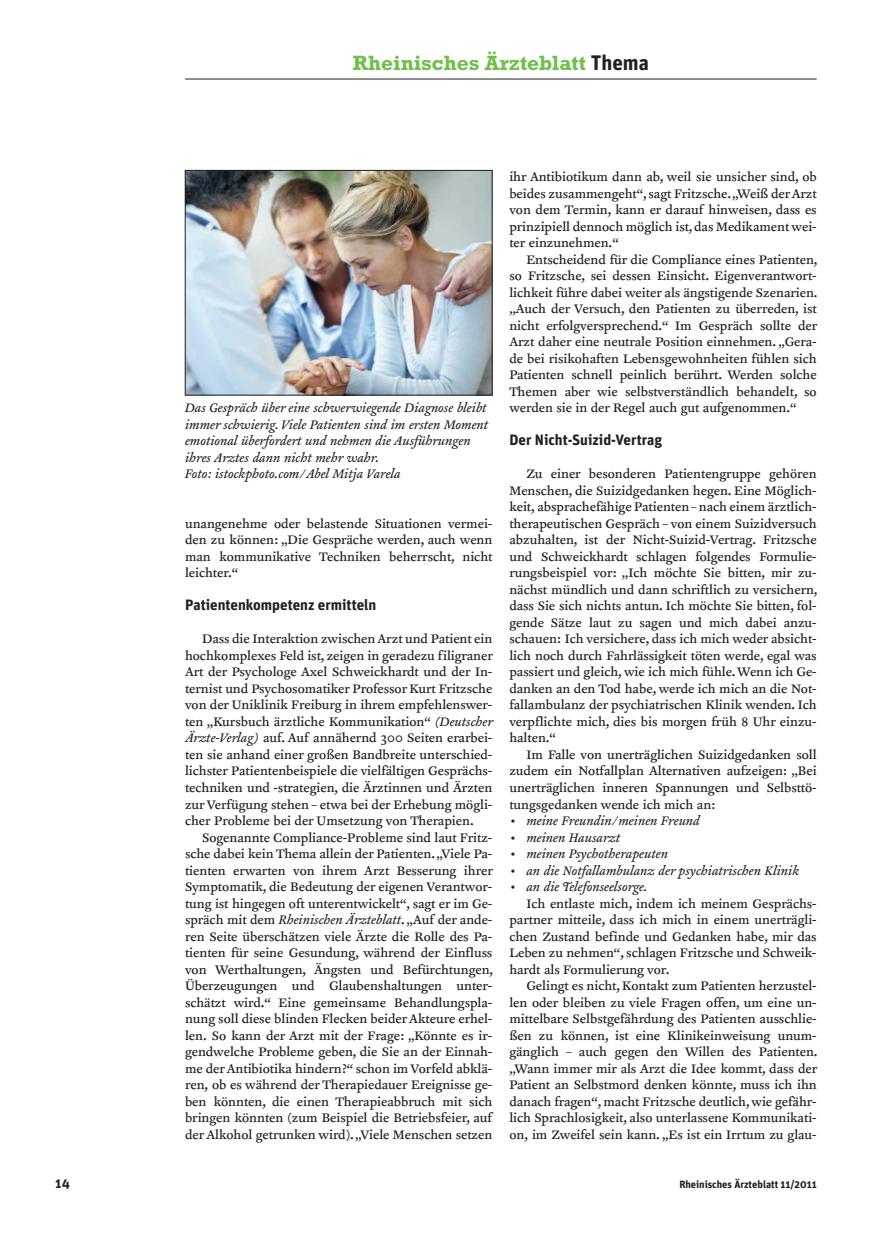
<style>
.page{position:relative;width:872px;height:1234px;background:#fff}
.page>*{position:absolute;margin:0;border:0;box-sizing:border-box;transform-origin:0 0}
.t1{font:700 21px "Rockwell";color:#70bf4c}
.t2{font:700 15px "Unit";color:#231f20}
.t3{font:14.25px/16.5px "Clifford Nine Roman";color:#231f20;text-align:justify}
.t4{font:italic 14.25px/16.5px "Clifford Nine";color:#231f20}
.t5{font:700 13.5px "Unit";color:#231f20}
.t6{font:700 10.5px "Unit";color:#231f20}
.s1{font-family:"Unit";color:#231f20}
.s2{font-family:"Clifford Nine";font-style:italic}
</style>
<div class="page">
<hr style="left:185px;top:79px;width:631px;height:1px;background:#231f20">
<img style="left:187px;top:172px;width:303px;height:221px">
<div style="left:185px;top:170px;width:307px;height:225px;border:1px solid #231f20"></div>
<h1 class="t1" style="left:353px;top:56px;width:297px">Rheinisches Ärzteblatt <span class="s1">Thema</span></h1>
<p class="t4" style="left:185px;top:400px;width:305px">Das Gespräch über eine schwerwiegende Diagnose bleibt immer schwierig. Viele Patienten sind im ersten Moment emotional überfordert und nehmen die Ausführungen ihres Arztes dann nicht mehr wahr.<br>Foto: istockphoto.com/Abel Mitja Varela</p>
<p class="t3" style="left:185px;top:515px;width:309px">unangenehme oder belastende Situationen vermei&shy;den zu können: „Die Gespräche werden, auch wenn man kommunikative Techniken beherrscht, nicht leichter.“</p>
<p class="t2" style="left:185px;top:599px;width:193px">Patientenkompetenz ermitteln</p>
<p class="t3" style="left:185px;top:631px;width:309px;text-indent:17px">Dass die Interaktion zwischenArzt und Patient ein hochkomplexes Feld ist, zeigen in geradezu filigraner Art der Psychologe Axel Schweickhardt und der In&shy;ternist und Psychosomatiker Professor Kurt Fritzsche von der Uniklinik Freiburg in ihrem empfehlenswer&shy;ten „Kursbuch ärztliche Kommunikation“ <span class="s2">(Deutscher Ärzte-Verlag)</span> auf. Auf annähernd 300 Seiten erarbei&shy;ten sie anhand einer großen Bandbreite unterschied&shy;lichster Patientenbeispiele die vielfältigen Gesprächs&shy;techniken und -strategien, die Ärztinnen und Ärzten zurVerfügung stehen – etwa bei der Erhebung mögli&shy;cher Probleme bei der Umsetzung von Therapien.</p>
<p class="t3" style="left:185px;top:829px;width:310px;text-indent:17px">Sogenannte Compliance-Probleme sind laut Fritz&shy;sche dabei kein Thema allein der Patienten.„Viele Pa&shy;tienten erwarten von ihrem Arzt Besserung ihrer Symptomatik, die Bedeutung der eigenen Verantwor&shy;tung ist hingegen oft unterentwickelt“, sagt er im Ge&shy;spräch mit dem <span class="s2">Rheinischen Ärzteblatt</span>. „Auf der ande&shy;ren Seite überschätzen viele Ärzte die Rolle des Pa&shy;tienten für seine Gesundung, während der Einfluss von Werthaltungen, Ängsten und Befürchtungen, Überzeugungen und Glaubenshaltungen unter&shy;schätzt wird.“ Eine gemeinsame Behandlungspla&shy;nung soll diese blinden Flecken beiderAkteure erhel&shy;len. So kann der Arzt mit der Frage: „Könnte es ir&shy;gendwelche Probleme geben, die Sie an der Einnah&shy;me derAntibiotika hindern?“ schon im Vorfeld abklä&shy;ren, ob es während der Therapiedauer Ereignisse ge&shy;ben könnten, die einen Therapieabbruch mit sich bringen könnten (zum Beispiel die Betriebsfeier, auf der Alkohol getrunken wird).„Viele Menschen setzen</p>
<p class="t3" style="left:509px;top:169px;width:309px">ihr Antibiotikum dann ab, weil sie unsicher sind, ob beides zusammengeht“,sagt Fritzsche.„Weiß derArzt von dem Termin, kann er darauf hinweisen, dass es prinzipiell dennoch möglich ist,das Medikament wei&shy;ter einzunehmen.“</p>
<p class="t3" style="left:509px;top:251px;width:310px;text-indent:17px">Entscheidend für die Compliance eines Patienten, so Fritzsche, sei dessen Einsicht. Eigenverantwort&shy;lichkeit führe dabei weiter als ängstigende Szenarien. „Auch der Versuch, den Patienten zu überreden, ist nicht erfolgversprechend.“ Im Gespräch sollte der Arzt daher eine neutrale Position einnehmen. „Gera&shy;de bei risikohaften Lebensgewohnheiten fühlen sich Patienten schnell peinlich berührt. Werden solche Themen aber wie selbstverständlich behandelt, so werden sie in der Regel auch gut aufgenommen.“</p>
<p class="t2" style="left:509px;top:434px;width:154px">Der Nicht-Suizid-Vertrag</p>
<p class="t3" style="left:509px;top:466px;width:310px;text-indent:17px">Zu einer besonderen Patientengruppe gehören Menschen, die Suizidgedanken hegen. Eine Möglich&shy;keit, absprachefähige Patienten–nach einem ärztlich&shy;therapeutischen Gespräch – von einem Suizidversuch abzuhalten, ist der Nicht-Suizid-Vertrag. Fritzsche und Schweickhardt schlagen folgendes Formulie&shy;rungsbeispiel vor: „Ich möchte Sie bitten, mir zu&shy;nächst mündlich und dann schriftlich zu versichern, dass Sie sich nichts antun. Ich möchte Sie bitten, fol&shy;gende Sätze laut zu sagen und mich dabei anzu&shy;schauen: Ich versichere, dass ich mich weder absicht&shy;lich noch durch Fahrlässigkeit töten werde, egal was passiert und gleich,wie ich mich fühle.Wenn ich Ge&shy;danken an den Tod habe, werde ich mich an die Not&shy;fallambulanz der psychiatrischen Klinik wenden. Ich verpflichte mich, dies bis morgen früh 8 Uhr einzu&shy;halten.“</p>
<p class="t3" style="left:509px;top:746px;width:309px;text-indent:17px">Im Falle von unerträglichen Suizidgedanken soll zudem ein Notfallplan Alternativen aufzeigen: „Bei unerträglichen inneren Spannungen und Selbsttö&shy;tungsgedanken wende ich mich an:</p>
<p class="t4" style="left:509px;top:812px;width:192px">• meine Freundin/meinen Freund</p>
<p class="t4" style="left:509px;top:829px;width:112px">• meinen Hausarzt</p>
<p class="t4" style="left:509px;top:845px;width:160px">• meinen Psychotherapeuten</p>
<p class="t4" style="left:509px;top:862px;width:291px">• an die Notfallambulanz der psychiatrischen Klinik</p>
<p class="t4" style="left:509px;top:878px;width:140px">• an die Telefonseelsorge.</p>
<p class="t3" style="left:509px;top:895px;width:309px;text-indent:17px">Ich entlaste mich, indem ich meinem Gesprächs&shy;partner mitteile, dass ich mich in einem unerträgli&shy;chen Zustand befinde und Gedanken habe, mir das Leben zu nehmen“,schlagen Fritzsche und Schweik&shy;hardt als Formulierung vor.</p>
<p class="t3" style="left:509px;top:977px;width:310px;text-indent:17px">Gelingt es nicht,Kontakt zum Patienten herzustel&shy;len oder bleiben zu viele Fragen offen, um eine un&shy;mittelbare Selbstgefährdung des Patienten ausschlie&shy;ßen zu können, ist eine Klinikeinweisung unum&shy;gänglich – auch gegen den Willen des Patienten. „Wann immer mir als Arzt die Idee kommt, dass der Patient an Selbstmord denken könnte, muss ich ihn danach fragen“, macht Fritzsche deutlich,wie gefähr&shy;lich Sprachlosigkeit, also unterlassene Kommunikati&shy;on, im Zweifel sein kann. „Es ist ein Irrtum zu glau-</p>
<p class="t5" style="left:55px;top:1178px;width:16px">14</p>
<p class="t6" style="left:679px;top:1180px;width:139px">Rheinisches Ärzteblatt 11/2011</p>
</div>
